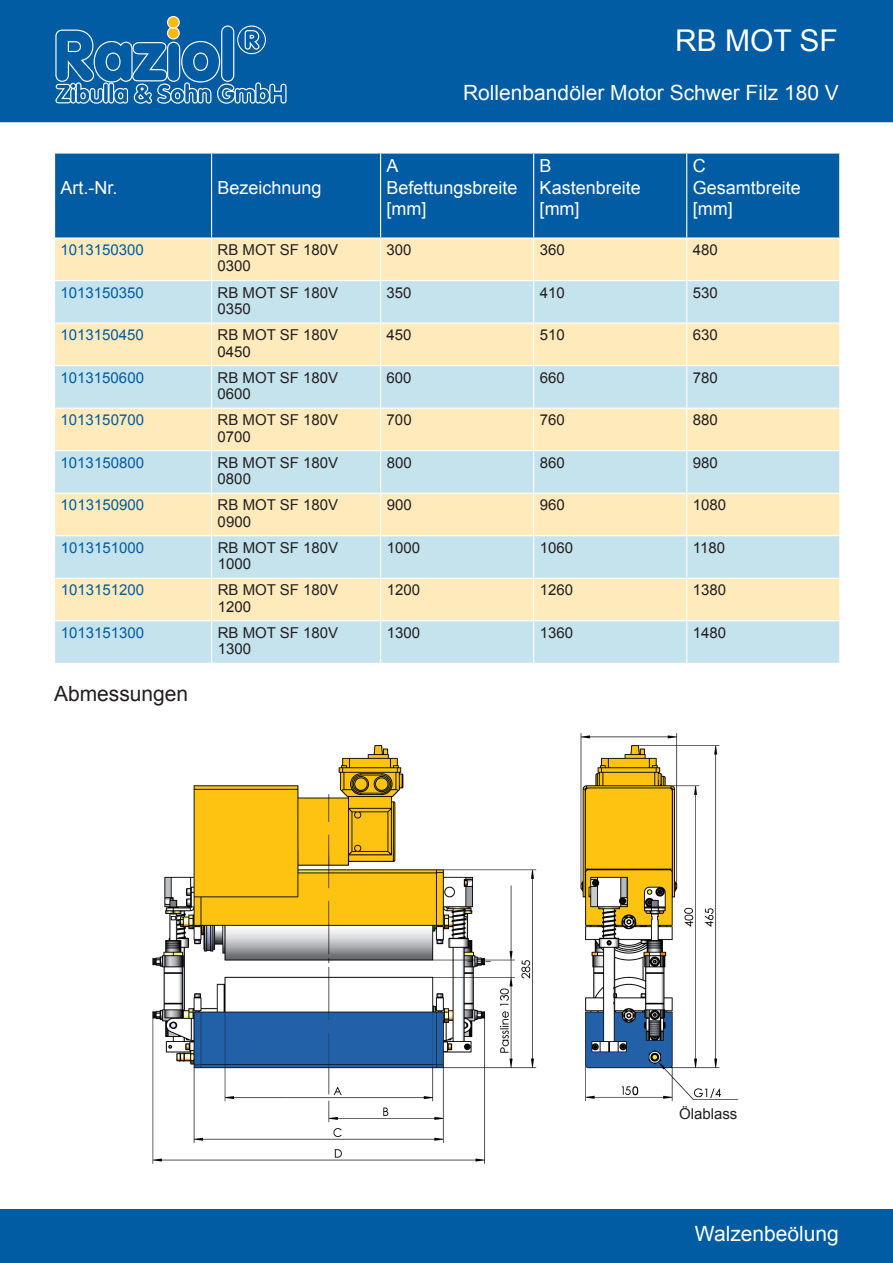
<style>
.page{position:relative;width:893px;height:1263px;background:#fff}
.page>*{position:absolute;margin:0;border:0;box-sizing:border-box;transform-origin:0 0}
.t1{font:30px "Arial";color:#fff}
.t2{font:21px "Arial";color:#fff}
.t3{font:21px "Arial";color:#231f20}
.t4{font:18px/21.3px "Arial";color:#fff}
.t5{font:15px/16.5px "Arial";color:#231f20}
.t6{font:15px "Arial";color:#015ca3}
</style>
<div class="page">
<div style="left:0;top:0;width:893px;height:122px;background:#015ca3"></div>
<svg style="left:55px;top:16px;width:231px;height:88px;background:#2572ad"></svg>
<div style="left:0;top:1209px;width:893px;height:54px;background:#015ca3"></div>
<div style="left:55px;top:154px;width:784px;height:83px;background:#015ca3"></div>
<div style="left:55px;top:239px;width:784px;height:41px;background:#feeaba"></div>
<svg style="left:55px;top:281px;width:784px;height:382px;background:#dee6d6"></svg>
<hr style="left:211px;top:154px;width:1px;height:83px;background:#fff">
<hr style="left:380px;top:154px;width:1px;height:83px;background:#fff">
<hr style="left:533px;top:154px;width:1px;height:83px;background:#fff">
<hr style="left:686px;top:154px;width:1px;height:83px;background:#fff">
<hr style="left:211px;top:239px;width:1px;height:41px;background:#fff">
<hr style="left:380px;top:239px;width:1px;height:41px;background:#fff">
<hr style="left:533px;top:239px;width:1px;height:41px;background:#fff">
<hr style="left:686px;top:239px;width:1px;height:41px;background:#fff">
<hr style="left:211px;top:281px;width:1px;height:42px;background:#fff">
<hr style="left:380px;top:281px;width:1px;height:42px;background:#fff">
<hr style="left:533px;top:281px;width:1px;height:42px;background:#fff">
<hr style="left:686px;top:281px;width:1px;height:42px;background:#fff">
<hr style="left:211px;top:324px;width:1px;height:41px;background:#fff">
<hr style="left:380px;top:324px;width:1px;height:41px;background:#fff">
<hr style="left:533px;top:324px;width:1px;height:41px;background:#fff">
<hr style="left:686px;top:324px;width:1px;height:41px;background:#fff">
<hr style="left:211px;top:366px;width:1px;height:42px;background:#fff">
<hr style="left:380px;top:366px;width:1px;height:42px;background:#fff">
<hr style="left:533px;top:366px;width:1px;height:42px;background:#fff">
<hr style="left:686px;top:366px;width:1px;height:42px;background:#fff">
<hr style="left:211px;top:409px;width:1px;height:41px;background:#fff">
<hr style="left:380px;top:409px;width:1px;height:41px;background:#fff">
<hr style="left:533px;top:409px;width:1px;height:41px;background:#fff">
<hr style="left:686px;top:409px;width:1px;height:41px;background:#fff">
<hr style="left:211px;top:451px;width:1px;height:42px;background:#fff">
<hr style="left:380px;top:451px;width:1px;height:42px;background:#fff">
<hr style="left:533px;top:451px;width:1px;height:42px;background:#fff">
<hr style="left:686px;top:451px;width:1px;height:42px;background:#fff">
<hr style="left:211px;top:494px;width:1px;height:41px;background:#fff">
<hr style="left:380px;top:494px;width:1px;height:41px;background:#fff">
<hr style="left:533px;top:494px;width:1px;height:41px;background:#fff">
<hr style="left:686px;top:494px;width:1px;height:41px;background:#fff">
<hr style="left:211px;top:536px;width:1px;height:42px;background:#fff">
<hr style="left:380px;top:536px;width:1px;height:42px;background:#fff">
<hr style="left:533px;top:536px;width:1px;height:42px;background:#fff">
<hr style="left:686px;top:536px;width:1px;height:42px;background:#fff">
<hr style="left:211px;top:579px;width:1px;height:41px;background:#fff">
<hr style="left:380px;top:579px;width:1px;height:41px;background:#fff">
<hr style="left:533px;top:579px;width:1px;height:41px;background:#fff">
<hr style="left:686px;top:579px;width:1px;height:41px;background:#fff">
<hr style="left:211px;top:621px;width:1px;height:42px;background:#fff">
<hr style="left:380px;top:621px;width:1px;height:42px;background:#fff">
<hr style="left:533px;top:621px;width:1px;height:42px;background:#fff">
<hr style="left:686px;top:621px;width:1px;height:42px;background:#fff">
<hr style="left:54px;top:323px;width:158px;height:1px;background:#fff">
<hr style="left:212px;top:323px;width:169px;height:1px;background:#fff">
<hr style="left:381px;top:323px;width:153px;height:1px;background:#fff">
<hr style="left:534px;top:323px;width:153px;height:1px;background:#fff">
<hr style="left:687px;top:323px;width:153px;height:1px;background:#fff">
<hr style="left:54px;top:365px;width:158px;height:1px;background:#fff">
<hr style="left:212px;top:365px;width:169px;height:1px;background:#fff">
<hr style="left:381px;top:365px;width:153px;height:1px;background:#fff">
<hr style="left:534px;top:365px;width:153px;height:1px;background:#fff">
<hr style="left:687px;top:365px;width:153px;height:1px;background:#fff">
<hr style="left:54px;top:408px;width:158px;height:1px;background:#fff">
<hr style="left:212px;top:408px;width:169px;height:1px;background:#fff">
<hr style="left:381px;top:408px;width:153px;height:1px;background:#fff">
<hr style="left:534px;top:408px;width:153px;height:1px;background:#fff">
<hr style="left:687px;top:408px;width:153px;height:1px;background:#fff">
<hr style="left:54px;top:450px;width:158px;height:1px;background:#fff">
<hr style="left:212px;top:450px;width:169px;height:1px;background:#fff">
<hr style="left:381px;top:450px;width:153px;height:1px;background:#fff">
<hr style="left:534px;top:450px;width:153px;height:1px;background:#fff">
<hr style="left:687px;top:450px;width:153px;height:1px;background:#fff">
<hr style="left:54px;top:493px;width:158px;height:1px;background:#fff">
<hr style="left:212px;top:493px;width:169px;height:1px;background:#fff">
<hr style="left:381px;top:493px;width:153px;height:1px;background:#fff">
<hr style="left:534px;top:493px;width:153px;height:1px;background:#fff">
<hr style="left:687px;top:493px;width:153px;height:1px;background:#fff">
<hr style="left:54px;top:535px;width:158px;height:1px;background:#fff">
<hr style="left:212px;top:535px;width:169px;height:1px;background:#fff">
<hr style="left:381px;top:535px;width:153px;height:1px;background:#fff">
<hr style="left:534px;top:535px;width:153px;height:1px;background:#fff">
<hr style="left:687px;top:535px;width:153px;height:1px;background:#fff">
<hr style="left:54px;top:578px;width:158px;height:1px;background:#fff">
<hr style="left:212px;top:578px;width:169px;height:1px;background:#fff">
<hr style="left:381px;top:578px;width:153px;height:1px;background:#fff">
<hr style="left:534px;top:578px;width:153px;height:1px;background:#fff">
<hr style="left:687px;top:578px;width:153px;height:1px;background:#fff">
<hr style="left:54px;top:620px;width:158px;height:1px;background:#fff">
<hr style="left:212px;top:620px;width:169px;height:1px;background:#fff">
<hr style="left:381px;top:620px;width:153px;height:1px;background:#fff">
<hr style="left:534px;top:620px;width:153px;height:1px;background:#fff">
<hr style="left:687px;top:620px;width:153px;height:1px;background:#fff">
<img style="left:152px;top:733px;width:587px;height:431px">
<p class="t4" style="left:61px;top:177px;width:59px">Art.-Nr.</p>
<p class="t4" style="left:218px;top:177px;width:106px">Bezeichnung</p>
<h1 class="t1" style="left:675px;top:21px;width:164px">RB MOT SF</h1>
<h2 class="t2" style="left:463px;top:79px;width:377px">Rollenbandöler Motor Schwer Filz 180 V</h2>
<p class="t4" style="left:387px;top:155px;width:133px">A<br>Befettungsbreite [mm]</p>
<p class="t4" style="left:540px;top:155px;width:103px">B<br>Kastenbreite [mm]</p>
<p class="t4" style="left:693px;top:155px;width:110px">C<br>Gesamtbreite [mm]</p>
<p class="t6" style="left:61px;top:240px;width:85px">1013150300</p>
<p class="t5" style="left:218px;top:242px;width:122px">RB MOT SF 180V<br>0300</p>
<p class="t5" style="left:387px;top:242px;width:27px">300</p>
<p class="t5" style="left:540px;top:242px;width:27px">360</p>
<p class="t5" style="left:693px;top:242px;width:27px">480</p>
<p class="t6" style="left:61px;top:282px;width:85px">1013150350</p>
<p class="t5" style="left:218px;top:284px;width:122px">RB MOT SF 180V<br>0350</p>
<p class="t5" style="left:387px;top:284px;width:27px">350</p>
<p class="t5" style="left:540px;top:284px;width:27px">410</p>
<p class="t5" style="left:693px;top:284px;width:27px">530</p>
<p class="t6" style="left:61px;top:325px;width:85px">1013150450</p>
<p class="t5" style="left:218px;top:327px;width:122px">RB MOT SF 180V<br>0450</p>
<p class="t5" style="left:387px;top:327px;width:27px">450</p>
<p class="t5" style="left:540px;top:327px;width:27px">510</p>
<p class="t5" style="left:693px;top:327px;width:27px">630</p>
<p class="t6" style="left:61px;top:367px;width:85px">1013150600</p>
<p class="t5" style="left:218px;top:369px;width:122px">RB MOT SF 180V<br>0600</p>
<p class="t5" style="left:387px;top:369px;width:27px">600</p>
<p class="t5" style="left:540px;top:369px;width:27px">660</p>
<p class="t5" style="left:693px;top:369px;width:27px">780</p>
<p class="t6" style="left:61px;top:410px;width:85px">1013150700</p>
<p class="t5" style="left:218px;top:412px;width:122px">RB MOT SF 180V<br>0700</p>
<p class="t5" style="left:387px;top:412px;width:27px">700</p>
<p class="t5" style="left:540px;top:412px;width:27px">760</p>
<p class="t5" style="left:693px;top:412px;width:27px">880</p>
<p class="t6" style="left:61px;top:452px;width:85px">1013150800</p>
<p class="t5" style="left:218px;top:454px;width:122px">RB MOT SF 180V<br>0800</p>
<p class="t5" style="left:387px;top:454px;width:27px">800</p>
<p class="t5" style="left:540px;top:454px;width:27px">860</p>
<p class="t5" style="left:693px;top:454px;width:27px">980</p>
<p class="t6" style="left:61px;top:495px;width:85px">1013150900</p>
<p class="t5" style="left:218px;top:497px;width:122px">RB MOT SF 180V<br>0900</p>
<p class="t5" style="left:387px;top:497px;width:27px">900</p>
<p class="t5" style="left:540px;top:497px;width:27px">960</p>
<p class="t5" style="left:693px;top:497px;width:35px">1080</p>
<p class="t6" style="left:61px;top:538px;width:85px">1013151000</p>
<p class="t5" style="left:218px;top:539px;width:122px">RB MOT SF 180V<br>1000</p>
<p class="t5" style="left:387px;top:539px;width:35px">1000</p>
<p class="t5" style="left:540px;top:539px;width:35px">1060</p>
<p class="t5" style="left:693px;top:539px;width:34px">1180</p>
<p class="t6" style="left:61px;top:580px;width:85px">1013151200</p>
<p class="t5" style="left:218px;top:582px;width:122px">RB MOT SF 180V<br>1200</p>
<p class="t5" style="left:387px;top:582px;width:35px">1200</p>
<p class="t5" style="left:540px;top:582px;width:35px">1260</p>
<p class="t5" style="left:693px;top:582px;width:35px">1380</p>
<p class="t6" style="left:61px;top:623px;width:85px">1013151300</p>
<p class="t5" style="left:218px;top:624px;width:122px">RB MOT SF 180V<br>1300</p>
<p class="t5" style="left:387px;top:624px;width:35px">1300</p>
<p class="t5" style="left:540px;top:624px;width:35px">1360</p>
<p class="t5" style="left:693px;top:624px;width:35px">1480</p>
<h2 class="t3" style="left:54px;top:680px;width:136px">Abmessungen</h2>
<p class="t5" style="left:679px;top:1105px;width:60px">Ölablass</p>
<h2 class="t2" style="left:695px;top:1220px;width:145px">Walzenbeölung</h2>
</div>
